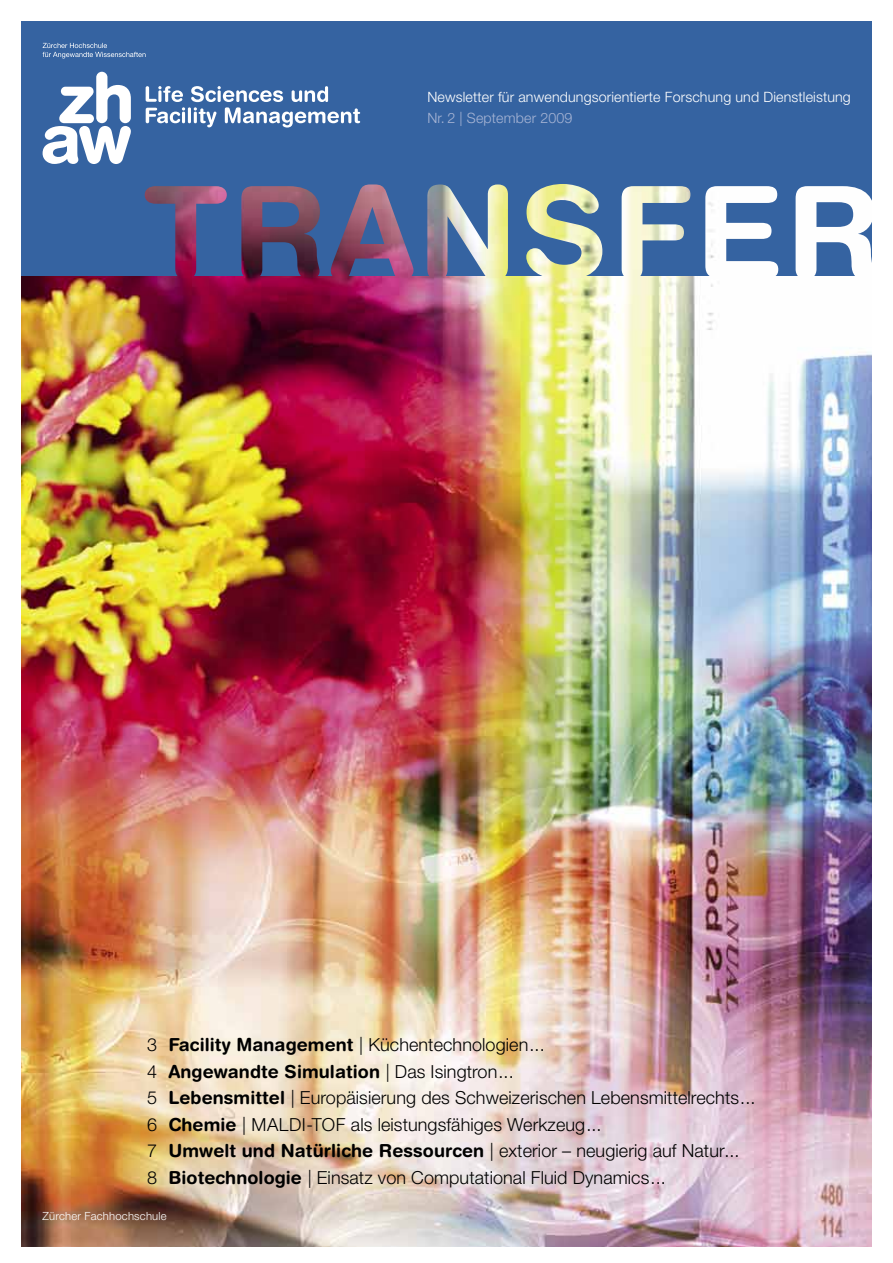
<style>
.page{position:relative;width:893px;height:1263px;background:#fff}
.page>*{position:absolute;margin:0;border:0;box-sizing:border-box;transform-origin:0 0}
.t1{font:300 18px/26.5px "Helvetica Neue LT Std";letter-spacing:.005em;color:#000}
.t2{font:700 18px "Helvetica Rounded LT Std";letter-spacing:.005em;color:#000}
.t3{font:300 14.25px "Helvetica Neue LT Std";letter-spacing:.01em;color:#fff}
.t4{font:300 14.25px "Helvetica Neue LT Std";letter-spacing:.01em;color:#a6b4d4}
.t5{font:300 11.25px "Helvetica Neue LT Std";letter-spacing:.02em;color:#fff}
.s1{font-family:"Helvetica Rounded LT Std";font-weight:700}
.s2{font-family:"Helvetica Neue LT Std";font-weight:300}
</style>
<div class="page">
<img style="left:21px;top:276px;width:851px;height:970px">
<svg style="left:21px;top:21px;width:851px;height:255px;background:#4f70a2"></svg>
<svg style="left:816px;top:202px;width:37px;height:25px"></svg>
<svg style="left:43px;top:43px;width:317px;height:121px;background:#587eb1"></svg>
<p class="t3" style="left:427px;top:88px;width:425px">Newsletter für anwendungsorientierte Forschung und Dienstleistung</p>
<p class="t4" style="left:427px;top:110px;width:147px">Nr. 2 | September 2009</p>
<p class="t1" style="left:147px;top:1031px;width:399px">3 <span class="s1">Facility Management</span> | Küchentechnologien...</p>
<p class="t2" style="left:147px;top:1060px;width:368px"><span class="s2">4</span> Angewandte Simulation <span class="s2">| Das Isingtron...</span></p>
<p class="t1" style="left:147px;top:1084px;width:610px">5 <span class="s1">Lebensmittel</span> | Europäisierung des Schweizerischen Lebensmittelrechts...<br>6 <span class="s1">Chemie</span> | MALDI-TOF als leistungsfähiges Werkzeug...<br>7 <span class="s1">Umwelt und Natürliche Ressourcen</span> | exterior – neugierig auf Natur...<br>8 <span class="s1">Biotechnologie</span> | Einsatz von Computational Fluid Dynamics...</p>
<p class="t5" style="left:43px;top:1209px;width:126px">Zürcher Fachhochschule</p>
</div>
